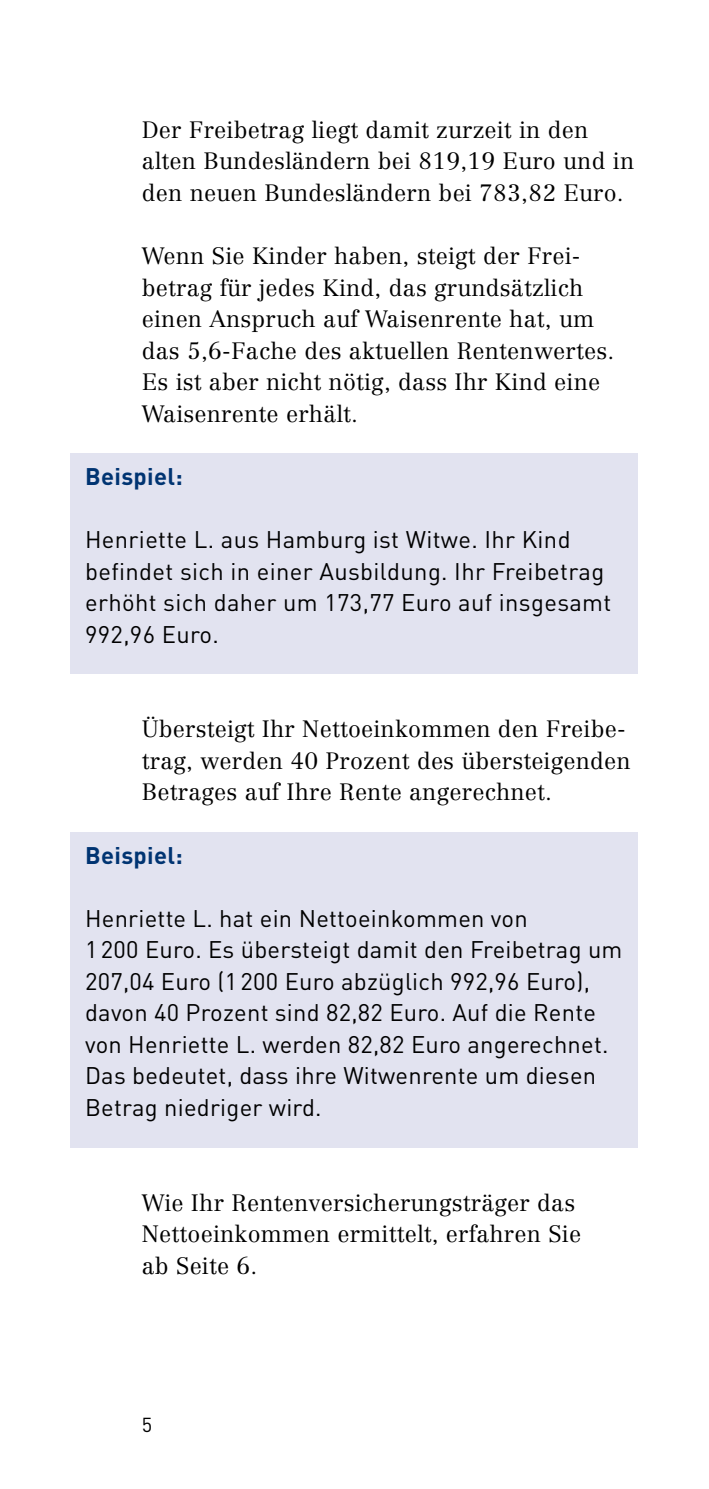
<style>
.page{position:relative;width:709px;height:1489px;background:#fff}
.page>*{position:absolute;margin:0;border:0;box-sizing:border-box;transform-origin:0 0}
.t1{font:23.75px/31.5px "DIN";letter-spacing:.01em;color:#000}
.t2{font:700 23.75px "DIN";letter-spacing:.015em;color:#003472}
.t3{font:300 23.25px/31.5px "Centennial";letter-spacing:.01em;color:#000}
.t4{font:20px "DIN";color:#000}
</style>
<div class="page">
<div style="left:71px;top:832px;width:567px;height:315px;background:#e2e3f0"></div>
<div style="left:71px;top:453px;width:567px;height:221px;background:#e2e3f0"></div>
<p class="t3" style="left:142px;top:114px;width:494px">Der Freibetrag liegt damit zurzeit in den alten Bundesländern bei 819,19 Euro und in den neuen Bundesländern bei 783,82 Euro.</p>
<p class="t3" style="left:142px;top:240px;width:474px">Wenn Sie Kinder haben, steigt der Frei&shy;betrag für jedes Kind, das grundsätzlich einen Anspruch auf Waisenrente hat, um das 5,6-Fache des aktuellen Rentenwertes.<br>Es ist aber nicht nötig, dass Ihr Kind eine Waisenrente erhält.</p>
<h3 class="t2" style="left:85px;top:461px;width:99px">Beispiel:</h3>
<p class="t1" style="left:85px;top:523px;width:528px">Henriette L. aus Hamburg ist Witwe. Ihr Kind befindet sich in einer Ausbildung. Ihr Freibetrag erhöht sich daher um 173,77 Euro auf insgesamt 992,96 Euro.</p>
<p class="t3" style="left:142px;top:713px;width:490px">Übersteigt Ihr Nettoeinkommen den Freibe&shy;trag, werden 40 Prozent des übersteigenden<br>Betrages auf Ihre Rente angerechnet.</p>
<h3 class="t2" style="left:85px;top:839px;width:99px">Beispiel:</h3>
<p class="t1" style="left:85px;top:901px;width:539px">Henriette L. hat ein Nettoeinkommen von<br>1 200 Euro. Es übersteigt damit den Freibetrag um 207,04 Euro (1 200 Euro abzüglich 992,96 Euro), davon 40 Prozent sind 82,82 Euro. Auf die Rente von Henriette L. werden 82,82 Euro angerechnet.<br>Das bedeutet, dass ihre Witwenrente um diesen Betrag niedriger wird.</p>
<p class="t3" style="left:142px;top:1186px;width:441px">Wie Ihr Rentenversicherungsträger das<br>Netto einkommen ermittelt, erfahren Sie ab Seite 6.</p>
<p class="t4" style="left:142px;top:1411px;width:12px">5</p>
</div>
